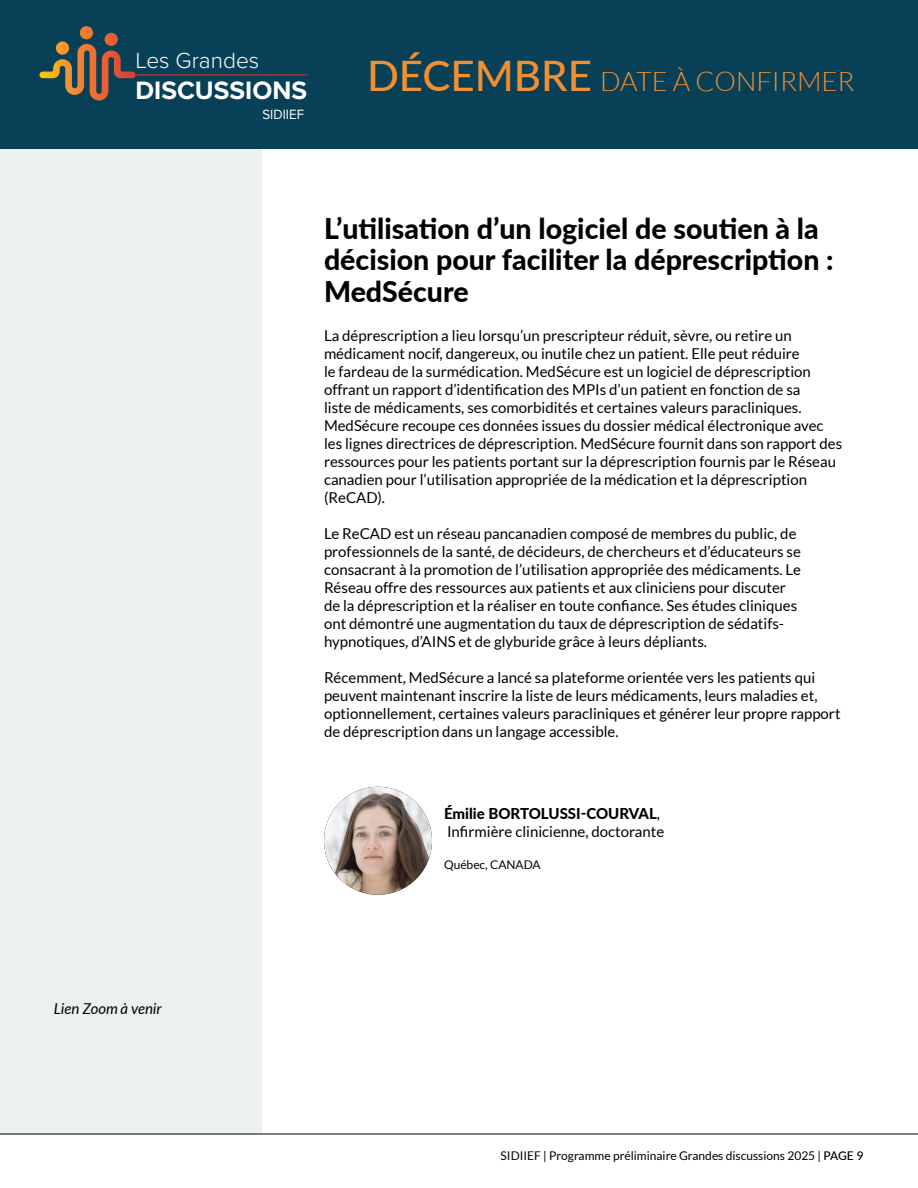
<style>
.page{position:relative;width:918px;height:1188px;background:#fff}
.page>*{position:absolute;margin:0;border:0;box-sizing:border-box;transform-origin:0 0}
.t1{font:800 28.5px/31.5px "Lato";color:#000}
.t2{font:300 27px "Lato";color:#f18f33}
.t3{font:700 26.1px "Proxima Nova";color:#fff}
.t4{font:300 22.65px "Proxima Nova";color:#fff}
.t5{font:15px/18px "Lato";color:#000}
.t6{font:italic 15px "Lato";color:#000}
.t7{font:13.95px "Proxima Nova";color:#fff;scale:.95 1}
.t8{font:12px "Lato";color:#000}
.s1{font-weight:500;font-size:42px}
.s2{font-weight:800}
.s3{font-weight:500}
</style>
<div class="page">
<div style="left:0;top:149px;width:261px;height:985px;background:#ebf0f1"></div>
<hr style="left:0;top:1134px;width:918px;height:1px;background:#000">
<div style="left:0;top:0;width:918px;height:149px;background:#084057"></div>
<svg style="left:39px;top:26px;width:97px;height:75px"></svg>
<svg style="left:56px;top:41px;width:13px;height:14px"></svg>
<hr style="left:136px;top:75px;width:171px;height:1px;background:#d03c31">
<img style="left:324px;top:787px;width:108px;height:108px;border-radius:54px">
<h3 class="t4" style="left:136px;top:43px;width:125px">Les Grandes</h3>
<h3 class="t3" style="left:136px;top:71px;width:173px">DISCUSSIONS</h3>
<p class="t7" style="left:263px;top:104px;width:45px">SIDIIEF</p>
<h2 class="t2" style="left:367px;top:67px;width:489px"><span class="s1">DÉCEMBRE</span> DATE À CONFIRMER</h2>
<h1 class="t1" style="left:324px;top:211px;width:511px">L’utilisation d’un logiciel de soutien à la décision pour faciliter la déprescription :<br>MedSécure</h1>
<p class="t5" style="left:324px;top:327px;width:520px">La déprescription a lieu lorsqu’un prescripteur réduit, sèvre, ou retire un médicament nocif, dangereux, ou inutile chez un patient. Elle peut réduire<br>le fardeau de la surmédication. MedSécure est un logiciel de déprescription offrant un rapport d’identification des MPIs d’un patient en fonction de sa<br>liste de médicaments, ses comorbidités et certaines valeurs paracliniques.<br>MedSécure recoupe ces données issues du dossier médical électronique avec les lignes directrices de déprescription. MedSécure fournit dans son rapport des ressources pour les patients portant sur la déprescription fournis par le Réseau canadien pour l’utilisation appropriée de la médication et la déprescription (ReCAD).</p>
<p class="t5" style="left:324px;top:525px;width:478px">Le ReCAD est un réseau pancanadien composé de membres du public, de professionnels de la santé, de décideurs, de chercheurs et d’éducateurs se consacrant à la promotion de l’utilisation appropriée des médicaments. Le Réseau offre des ressources aux patients et aux cliniciens pour discuter de la déprescription et la réaliser en toute confiance. Ses études cliniques ont démontré une augmentation du taux de déprescription de sédatifs&shy;hypnotiques, d’AINS et de glyburide grâce à leurs dépliants.</p>
<p class="t5" style="left:324px;top:669px;width:518px">Récemment, MedSécure a lancé sa plateforme orientée vers les patients qui peuvent maintenant inscrire la liste de leurs médicaments, leurs maladies et, optionnellement, certaines valeurs paracliniques et générer leur propre rapport de déprescription dans un langage accessible.</p>
<p class="t5" style="left:444px;top:804px;width:222px"><span class="s2">Émilie BORTOLUSSI-COURVAL</span>,<br>Infirmière clinicienne, doctorante</p>
<p class="t8" style="left:444px;top:858px;width:98px">Québec, CANADA</p>
<p class="t6" style="left:54px;top:1000px;width:109px">Lien Zoom à venir</p>
<p class="t8" style="left:501px;top:1149px;width:365px">SIDIIEF | Programme préliminaire Grandes discussions 2025 | <span class="s3">PAGE 9</span></p>
</div>
